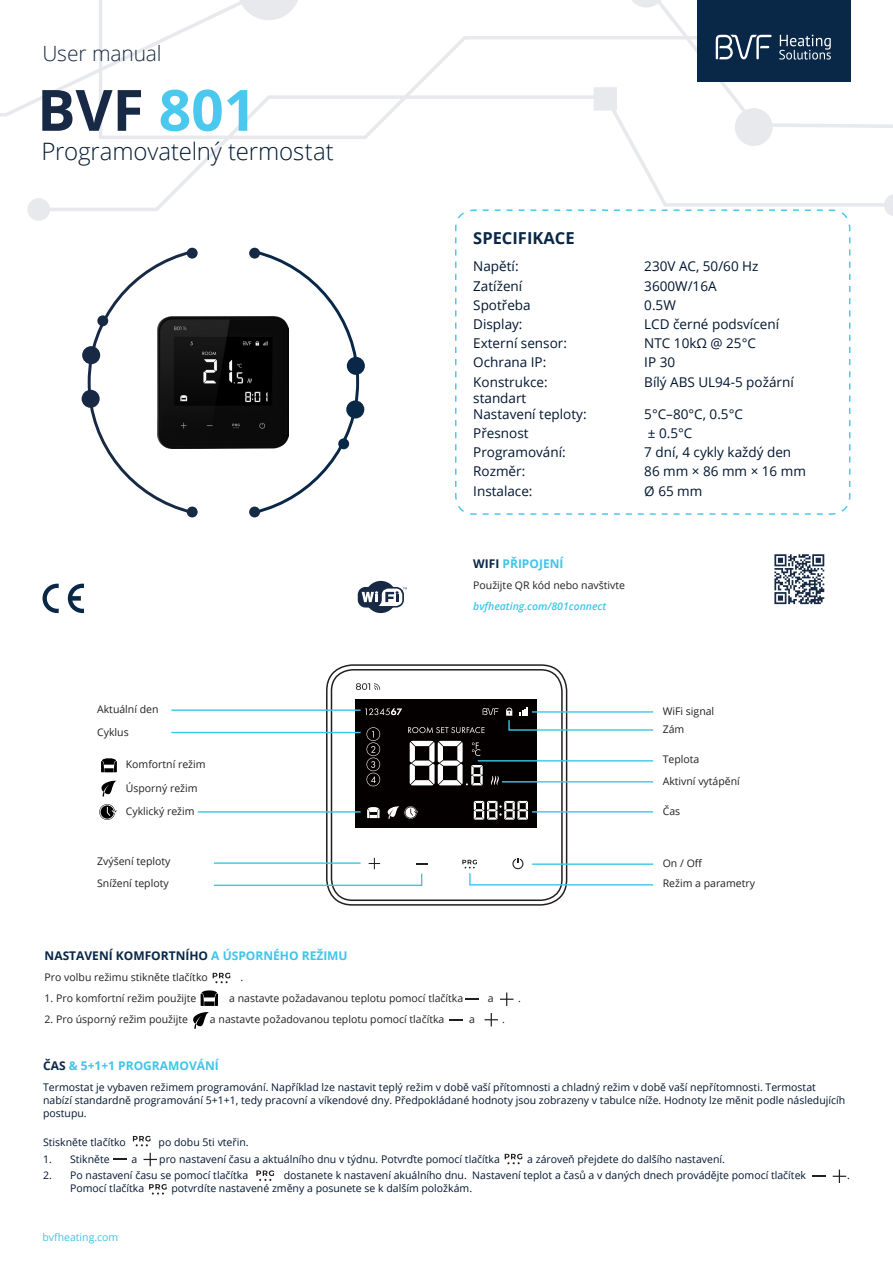
<style>
.page{position:relative;width:893px;height:1263px;background:#fff}
.page>*{position:absolute;margin:0;border:0;box-sizing:border-box;transform-origin:0 0}
.t1{font:700 57px "Open Sans";color:#172945}
.t2{font:300 24px "Open Sans";letter-spacing:-.005em;color:#041c33}
.t3{font:300 21px "Open Sans";letter-spacing:-.005em;color:#172945}
.t4{font:700 16.5px "Open Sans";color:#092746}
.t5{font:13.5px/16.2px "Open Sans";color:#001630}
.t6{font:700 12px "Open Sans";color:#092746}
.t7{font:700 12px "Open Sans";color:#3fc5e8}
.t8{font:10.5px/12.6px "Open Sans";color:#001630}
.t9{font:10.5px "Open Sans";color:#231f20}
.t10{font:italic 600 10.5px "Open Sans";color:#3fc5e8}
.t11{font:10.5px "Open Sans";color:#3fc5e8}
.s1{color:#4ac8ed}
.s2{color:#092746}
.s3{color:#3fc5e8}
</style>
<div class="page">
<svg style="left:0;top:0;width:893px;height:221px"></svg>
<div style="left:697px;top:0;width:153px;height:82px;background:#092746"></div>
<svg style="left:779px;top:35px;width:52px;height:25px"></svg>
<svg style="left:716px;top:35px;width:56px;height:24px"></svg>
<svg style="left:88px;top:250px;width:104px;height:264px"></svg>
<div style="left:187px;top:248px;width:11px;height:11px;background:#172945;border-radius:50%"></div>
<div style="left:97px;top:315px;width:11px;height:11px;background:#172945;border-radius:50%"></div>
<div style="left:82px;top:346px;width:18px;height:18px;background:#172945;border-radius:50%"></div>
<div style="left:82px;top:390px;width:18px;height:18px;background:#172945;border-radius:50%"></div>
<div style="left:187px;top:507px;width:11px;height:10px;background:#172945;border-radius:50%"></div>
<svg style="left:255px;top:250px;width:104px;height:263px"></svg>
<div style="left:249px;top:248px;width:11px;height:11px;background:#172945;border-radius:50%"></div>
<div style="left:338px;top:438px;width:11px;height:11px;background:#092746;border-radius:50%"></div>
<div style="left:346px;top:400px;width:18px;height:18px;background:#092746;border-radius:50%"></div>
<div style="left:347px;top:357px;width:18px;height:18px;background:#092746;border-radius:50%"></div>
<div style="left:249px;top:507px;width:11px;height:10px;background:#172945;border-radius:50%"></div>
<svg style="left:454px;top:209px;width:397px;height:306px"></svg>
<svg style="left:500px;top:992px;width:13px;height:14px"></svg>
<svg style="left:485px;top:1013px;width:13px;height:13px"></svg>
<svg style="left:466px;top:998px;width:13px;height:2px"></svg>
<svg style="left:449px;top:1019px;width:13px;height:1px"></svg>
<svg style="left:193px;top:990px;width:25px;height:39px"></svg>
<svg style="left:101px;top:758px;width:16px;height:14px"></svg>
<svg style="left:101px;top:780px;width:16px;height:17px"></svg>
<svg style="left:99px;top:804px;width:18px;height:16px"></svg>
<svg style="left:144px;top:1153px;width:13px;height:13px"></svg>
<svg style="left:833px;top:1169px;width:13px;height:14px"></svg>
<svg style="left:113px;top:1159px;width:14px;height:1px"></svg>
<svg style="left:812px;top:1176px;width:13px;height:1px"></svg>
<img style="left:158px;top:317px;width:131px;height:131px">
<svg style="left:43px;top:584px;width:16px;height:29px"></svg>
<svg style="left:68px;top:584px;width:16px;height:29px"></svg>
<div style="left:358px;top:587px;width:46px;height:20px;background:#172945;border-radius:8px"></div>
<div style="left:365px;top:581px;width:32px;height:32px;background:#172945;border-radius:50%"></div>
<svg style="left:362px;top:587px;width:45px;height:19px"></svg>
<svg style="left:774px;top:554px;width:51px;height:51px"></svg>
<svg style="left:774px;top:554px;width:50px;height:50px"></svg>
<div style="left:356px;top:699px;width:181px;height:128px;background:#050000"></div>
<svg style="left:410px;top:741px;width:73px;height:44px"></svg>
<svg style="left:483px;top:708px;width:16px;height:7px"></svg>
<svg style="left:491px;top:775px;width:8px;height:10px"></svg>
<svg style="left:365px;top:708px;width:37px;height:7px"></svg>
<svg style="left:408px;top:727px;width:77px;height:6px"></svg>
<svg style="left:474px;top:801px;width:54px;height:19px"></svg>
<svg style="left:367px;top:727px;width:13px;height:59px"></svg>
<svg style="left:367px;top:806px;width:51px;height:13px"></svg>
<div style="left:326px;top:664px;width:241px;height:242px;border:2px solid #231f20;border-radius:26px"></div>
<div style="left:331px;top:669px;width:232px;height:232px;border:2px solid #231f20;border-radius:21px"></div>
<hr style="left:171px;top:709px;width:190px;height:2px;background:#3fc5e8">
<hr style="left:171px;top:732px;width:190px;height:1px;background:#3fc5e8">
<hr style="left:198px;top:811px;width:163px;height:2px;background:#3fc5e8">
<hr style="left:532px;top:811px;width:121px;height:1px;background:#3fc5e8">
<hr style="left:502px;top:781px;width:151px;height:1px;background:#3fc5e8">
<hr style="left:478px;top:760px;width:175px;height:1px;background:#3fc5e8">
<svg style="left:506px;top:707px;width:148px;height:24px"></svg>
<svg style="left:213px;top:858px;width:214px;height:29px"></svg>
<svg style="left:462px;top:858px;width:192px;height:28px"></svg>
<svg style="left:356px;top:683px;width:24px;height:7px"></svg>
<svg style="left:213px;top:973px;width:17px;height:10px"></svg>
<svg style="left:133px;top:1136px;width:18px;height:10px"></svg>
<svg style="left:256px;top:1170px;width:18px;height:11px"></svg>
<svg style="left:505px;top:1154px;width:17px;height:10px"></svg>
<svg style="left:149px;top:1184px;width:18px;height:10px"></svg>
<h3 class="t3" style="left:43px;top:39px;width:121px">User manual</h3>
<p class="t1" style="left:37px;top:70px;width:221px">BVF <span class="s1">801</span></p>
<p class="t2" style="left:41px;top:135px;width:294px">Programovatelný termostat</p>
<p class="t4" style="left:473px;top:226px;width:103px">SPECIFIKACE</p>
<p class="t5" style="left:473px;top:258px;width:47px">Napětí:</p>
<p class="t5" style="left:644px;top:258px;width:116px">230V AC, 50/60 Hz</p>
<p class="t5" style="left:473px;top:277px;width:50px">Zatížení</p>
<p class="t5" style="left:644px;top:277px;width:74px">3600W/16A</p>
<p class="t5" style="left:473px;top:296px;width:59px">Spotřeba</p>
<p class="t5" style="left:644px;top:296px;width:33px">0.5W</p>
<p class="t5" style="left:473px;top:316px;width:51px">Display:</p>
<p class="t5" style="left:644px;top:316px;width:136px">LCD černé podsvícení</p>
<p class="t5" style="left:473px;top:335px;width:95px">Externí sensor:</p>
<p class="t5" style="left:644px;top:335px;width:113px">NTC 10kΩ @ 25°C</p>
<p class="t5" style="left:473px;top:354px;width:75px">Ochrana IP:</p>
<p class="t5" style="left:644px;top:354px;width:32px">IP 30</p>
<p class="t5" style="left:473px;top:373px;width:76px">Konstrukce:</p>
<p class="t5" style="left:644px;top:373px;width:151px">Bílý ABS UL94-5 požární</p>
<p class="t5" style="left:473px;top:389px;width:115px">standart<br>Nastavení teploty:</p>
<p class="t5" style="left:644px;top:406px;width:100px">5°C–80°C, 0.5°C</p>
<p class="t5" style="left:473px;top:425px;width:57px">Přesnost</p>
<p class="t5" style="left:648px;top:425px;width:46px">± 0.5°C</p>
<p class="t5" style="left:473px;top:444px;width:94px">Programování:</p>
<p class="t5" style="left:644px;top:444px;width:148px">7 dní, 4 cykly každý den</p>
<p class="t5" style="left:473px;top:463px;width:54px">Rozměr:</p>
<p class="t5" style="left:644px;top:463px;width:163px">86mm×86mm×16mm</p>
<p class="t5" style="left:473px;top:482px;width:61px">Instalace:</p>
<p class="t5" style="left:644px;top:482px;width:60px">Ø 65 mm</p>
<p class="t7" style="left:473px;top:555px;width:92px"><span class="s2">WIFI</span> PŘIPOJENÍ</p>
<p class="t9" style="left:473px;top:578px;width:153px">Použijte QR kód nebo navštivte</p>
<p class="t10" style="left:473px;top:599px;width:135px">bvfheating.com/801connect</p>
<p class="t9" style="left:97px;top:702px;width:63px">Aktuální den</p>
<p class="t9" style="left:97px;top:725px;width:33px">Cyklus</p>
<p class="t9" style="left:663px;top:704px;width:53px">WiFi signal</p>
<p class="t9" style="left:663px;top:722px;width:23px">Zám</p>
<p class="t9" style="left:126px;top:757px;width:81px">Komfortní režim</p>
<p class="t9" style="left:663px;top:752px;width:38px">Teplota</p>
<p class="t9" style="left:126px;top:781px;width:73px">Úsporný režim</p>
<p class="t9" style="left:663px;top:774px;width:79px">Aktivní vytápění</p>
<p class="t9" style="left:126px;top:804px;width:70px">Cyklický režim</p>
<p class="t9" style="left:663px;top:804px;width:19px">Čas</p>
<p class="t9" style="left:97px;top:854px;width:75px">Zvýšení teploty</p>
<p class="t9" style="left:663px;top:855px;width:41px">On / Off</p>
<p class="t9" style="left:97px;top:876px;width:73px">Snížení teploty</p>
<p class="t9" style="left:663px;top:876px;width:94px">Režim a parametry</p>
<p class="t6" style="left:45px;top:947px;width:305px">NASTAVENÍ KOMFORTNÍHO <span class="s3">A ÚSPORNÉHO REŽIMU</span></p>
<p class="t9" style="left:45px;top:970px;width:165px">Pro volbu režimu stikněte tlačítko</p>
<p class="t9" style="left:241px;top:970px;width:4px">.</p>
<p class="t9" style="left:45px;top:991px;width:153px">1. Pro komfortní režim použijte</p>
<p class="t9" style="left:229px;top:991px;width:235px">a nastavte požadavanou teplotu pomocí tlačítka</p>
<p class="t9" style="left:488px;top:991px;width:7px">a</p>
<p class="t9" style="left:518px;top:991px;width:4px">.</p>
<p class="t9" style="left:45px;top:1012px;width:145px">2. Pro úsporný režim použijte</p>
<p class="t9" style="left:210px;top:1012px;width:236px">a nastavte požadovanou teplotu pomocí tlačítka</p>
<p class="t9" style="left:469px;top:1012px;width:7px">a</p>
<p class="t9" style="left:502px;top:1012px;width:4px">.</p>
<p class="t7" style="left:43px;top:1057px;width:177px"><span class="s2">ČAS</span> &amp; 5+1+1 PROGRAMOVÁNÍ</p>
<p class="t8" style="left:43px;top:1081px;width:804px">Termostat je vybaven režimem programování. Například lze nastavit teplý režim v době vaší přítomnosti a chladný režim v době vaší nepřítomnosti. Termostat nabízí standardně programování 5+1+1, tedy pracovní a víkendové dny. Předpokládané hodnoty jsou zobrazeny v tabulce níže. Hodnoty lze měnit podle následujícíh postupu.</p>
<p class="t8" style="left:43px;top:1135px;width:84px">Stiskněte tlačítko</p>
<p class="t8" style="left:159px;top:1135px;width:92px">po dobu 5ti vteřin.</p>
<p class="t8" style="left:43px;top:1152px;width:68px">1. Stikněte</p>
<p class="t8" style="left:132px;top:1152px;width:7px">a</p>
<p class="t8" style="left:159px;top:1152px;width:342px">pro nastavení času a aktuálního dnu v týdnu. Potvrďte pomocí tlačítka</p>
<p class="t8" style="left:527px;top:1152px;width:199px">a zároveň přejdete do dalšího nastavení.</p>
<p class="t8" style="left:43px;top:1169px;width:207px">2. Po nastavení času se pomocí tlačítka</p>
<p class="t8" style="left:284px;top:1169px;width:524px">dostanete k nastavení akuálního dnu. Nastavení teplot a časů a v daných dnech provádějte pomocí tlačítek</p>
<p class="t8" style="left:847px;top:1169px;width:4px">.</p>
<p class="t8" style="left:70px;top:1182px;width:76px">Pomocí tlačítka</p>
<p class="t8" style="left:172px;top:1182px;width:302px">potvrdíte nastavené změny a posunete se k dalším položkám.</p>
<p class="t11" style="left:43px;top:1230px;width:77px">bvfheating.com</p>
</div>
